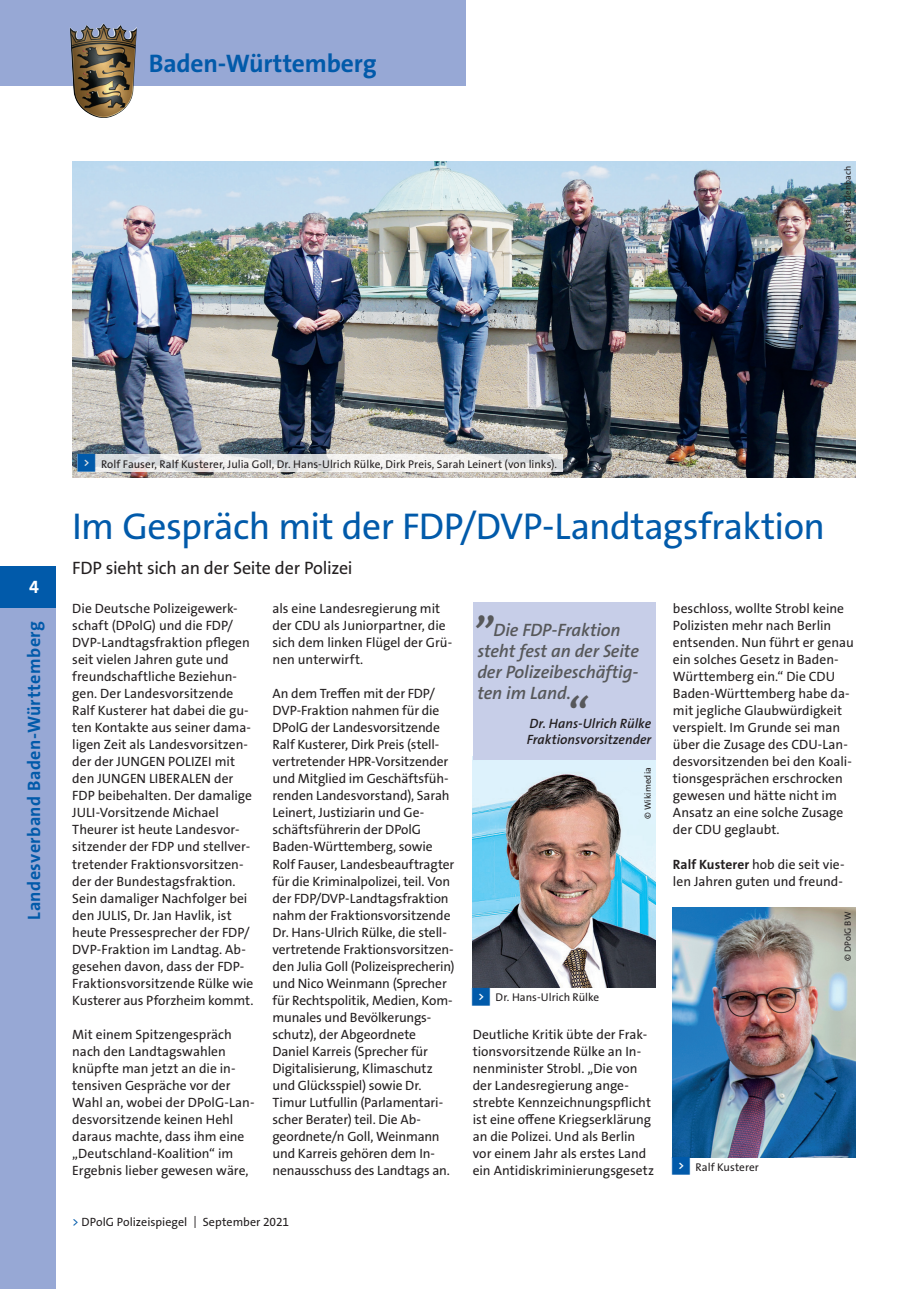
<style>
.page{position:relative;width:919px;height:1289px;background:#fff}
.page>*{position:absolute;margin:0;border:0;box-sizing:border-box;transform-origin:0 0}
.Grundtext{font:italic 600 45px "The Sans Os F";color:#57585a}
.Headline_25_pt{font:37.5px "The Sans Os F";letter-spacing:-.015em;color:#015aaa}
.t1{font:700 25.5px "The Sans Os F";letter-spacing:-.005em;color:#015aaa}
.Grundtext-2{font:italic 600 18px/21px "The Sans Os F";letter-spacing:-.01em;color:#57585a}
.Vorspann{font:18px "The Sans Os F";letter-spacing:-.015em;color:#231f20}
.t2{font:700 18px "The Sans Os F";letter-spacing:.025em;color:#015aaa}
.t3{font:700 18px "The Sans Os F";color:#fff}
.Grundtext-3{font:13.5px/17px "The Sans Os F";letter-spacing:-.005em;color:#231f20}
.Grundtext-4{font:italic 600 13.5px "The Sans Os F";color:#231f20}
.t4{font:12px "The Sans Os F";letter-spacing:.005em;color:#231f20}
.Bildtext_linksbündig{font:11.25px "The Sans Os F";letter-spacing:.005em;color:#231f20}
.Fotonachweis{font:9px "The Sans Os F";letter-spacing:.015em;color:#231f20}
.s1{font-family:"Top Numbers";color:#015aaa}
.s2{font-weight:700}
.s3{color:#015aaa}
</style>
<div class="page">
<img style="left:72px;top:162px;width:783px;height:315px">
<img style="left:672px;top:907px;width:183px;height:250px">
<img style="left:472px;top:756px;width:183px;height:231px">
<div style="left:473px;top:602px;width:182px;height:157px;background:#c7cee8"></div>
<svg style="left:78px;top:454px;width:484px;height:18px;fill:#f0eeed"></svg>
<div style="left:0;top:566px;width:55px;height:42px;background:#015aaa"></div>
<div style="left:0;top:608px;width:55px;height:680px;background:#97a8d5"></div>
<div style="left:0;top:0;width:466px;height:85px;background:#97a8d5"></div>
<img style="left:70px;top:23px;width:67px;height:95px">
<h3 class="t1" style="left:149px;top:47px;width:229px">Baden-Württemberg</h3>
<p class="Fotonachweis" style="left:841px;top:241px;width:77px;rotate:-90deg">© Astrid Odenbach</p>
<h3 class="t3" style="left:29px;top:575px;width:11px">4</h3>
<h3 class="t2" style="left:22px;top:919px;width:300px;rotate:-90deg">Landesverband Baden-Württemberg</h3>
<p class="Bildtext_linksbündig" style="left:78px;top:457px;width:481px"><span class="s1">&lt;</span> Rolf Fauser, Ralf Kusterer, Julia Goll, Dr. Hans-Ulrich Rülke, Dirk Preis, Sarah Leinert (von links).</p>
<p class="Headline_25_pt" style="left:72px;top:502px;width:754px">Im Gespräch mit der FDP/DVP-Landtagsfraktion</p>
<p class="Vorspann" style="left:72px;top:556px;width:282px">FDP sieht sich an der Seite der Polizei</p>
<p class="Grundtext-3" style="left:72px;top:600px;width:183px">Die Deutsche Polizeigewerk&shy;schaft (DPolG) und die FDP/<br>DVP-Landtagsfraktion pflegen seit vielen Jahren gute und freundschaftliche Beziehun&shy;gen. Der Landesvorsitzende<br>Ralf Kusterer hat dabei die gu&shy;ten Kontakte aus seiner dama&shy;ligen Zeit als Landesvorsitzen&shy;der der JUNGEN POLIZEI mit den JUNGEN LIBERALEN der<br>FDP beibehalten. Der damalige<br>JULI-Vorsitzende Michael<br>Theurer ist heute Landesvor&shy;sitzender der FDP und stellver&shy;tretender Fraktionsvorsitzen&shy;der der Bundestagsfraktion.<br>Sein damaliger Nachfolger bei den JULIS, Dr. Jan Havlik, ist heute Pressesprecher der FDP/<br>DVP-Fraktion im Landtag. Ab&shy;gesehen davon, dass der FDP-<br>Fraktionsvorsitzende Rülke wie<br>Kusterer aus Pforzheim kommt.</p>
<p class="Grundtext-3" style="left:72px;top:1025px;width:184px">Mit einem Spitzengespräch nach den Landtagswahlen knüpfte man jetzt an die in&shy;tensiven Gespräche vor der<br>Wahl an, wobei der DPolG-Lan&shy;desvorsitzende keinen Hehl daraus machte, dass ihm eine „Deutschland-Koalition“ im<br>Ergebnis lieber gewesen wäre,</p>
<p class="Grundtext-3" style="left:272px;top:600px;width:181px">als eine Landesregierung mit der CDU als Juniorpartner, die sich dem linken Flügel der Grü&shy;nen unterwirft.</p>
<p class="Grundtext-3" style="left:272px;top:685px;width:184px">An dem Treffen mit der FDP/<br>DVP-Fraktion nahmen für die<br>DPolG der Landesvorsitzende<br>Ralf Kusterer, Dirk Preis (stell&shy;vertretender HPR-Vorsitzender und Mitglied im Geschäftsfüh&shy;renden Landesvorstand), Sarah<br>Leinert, Justiziarin und Ge&shy;schäftsführerin der DPolG<br>Baden-Württemberg, sowie<br>Rolf Fauser, Landesbeauftragter für die Kriminalpolizei, teil. Von der FDP/DVP-Landtagsfraktion nahm der Fraktionsvorsitzende<br>Dr. Hans-Ulrich Rülke, die stell&shy;vertretende Fraktionsvorsitzen&shy;den Julia Goll (Polizeisprecherin) und Nico Weinmann (Sprecher für Rechtspolitik, Medien, Kom&shy;munales und Bevölkerungs&shy;schutz), der Abgeordnete<br>Daniel Karreis (Sprecher für<br>Digitalisierung, Klimaschutz und Glücksspiel) sowie Dr.<br>Timur Lutfullin (Parlamentari&shy;scher Berater) teil. Die Ab&shy;geordnete/n Goll, Weinmann und Karreis gehören dem In&shy;nenausschuss des Landtags an.</p>
<p class="Grundtext-3" style="left:673px;top:600px;width:182px">beschloss, wollte Strobl keine<br>Polizisten mehr nach Berlin entsenden. Nun führt er genau ein solches Gesetz in Baden-<br>Württemberg ein.“ Die CDU<br>Baden-Württemberg habe da&shy;mit jegliche Glaubwürdigkeit verspielt. Im Grunde sei man über die Zusage des CDU-Lan&shy;desvorsitzenden bei den Koali&shy;tionsgesprächen erschrocken gewesen und hätte nicht im<br>Ansatz an eine solche Zusage der CDU geglaubt.</p>
<p class="Grundtext-3" style="left:673px;top:855px;width:173px"><span class="s2">Ralf Kusterer</span> hob die seit vie&shy;len Jahren guten und freund-</p>
<p class="Grundtext" style="left:477px;top:576px;width:22px">„</p>
<p class="Grundtext-2" style="left:477px;top:619px;width:163px;text-indent:16px">Die FDP-Fraktion steht fest an der Seite der Polizeibeschäftig&shy;ten im Land.</p>
<p class="Grundtext-4" style="left:529px;top:714px;width:123px">Dr. Hans-Ulrich Rülke</p>
<p class="Grundtext" style="left:566px;top:684px;width:22px">“</p>
<p class="Grundtext-4" style="left:526px;top:731px;width:126px">Fraktionsvorsitzender</p>
<p class="Fotonachweis" style="left:642px;top:819px;width:53px;rotate:-90deg">© Wikimedia</p>
<p class="Fotonachweis" style="left:841px;top:961px;width:51px;rotate:-90deg">© DPolG BW</p>
<p class="Bildtext_linksbündig" style="left:472px;top:990px;width:128px"><span class="s1">&lt;</span> Dr. Hans-Ulrich Rü lke</p>
<p class="Grundtext-3" style="left:472px;top:1025px;width:183px">Deutliche Kritik übte der Frak&shy;tionsvorsitzende Rülke an In&shy;nenminister Strobl. „Die von der Landesregierung ange&shy;strebte Kennzeichnungspflicht ist eine offene Kriegserklärung an die Polizei. Und als Berlin vor einem Jahr als erstes Land ein Antidiskriminierungsgesetz</p>
<p class="Bildtext_linksbündig" style="left:672px;top:1160px;width:88px"><span class="s1">&lt;</span> Ralf Kusterer</p>
<p class="t4" style="left:72px;top:1213px;width:218px"><span class="s3">&gt;</span> DPolG Polizeispiegel | September 2021</p>
</div>
